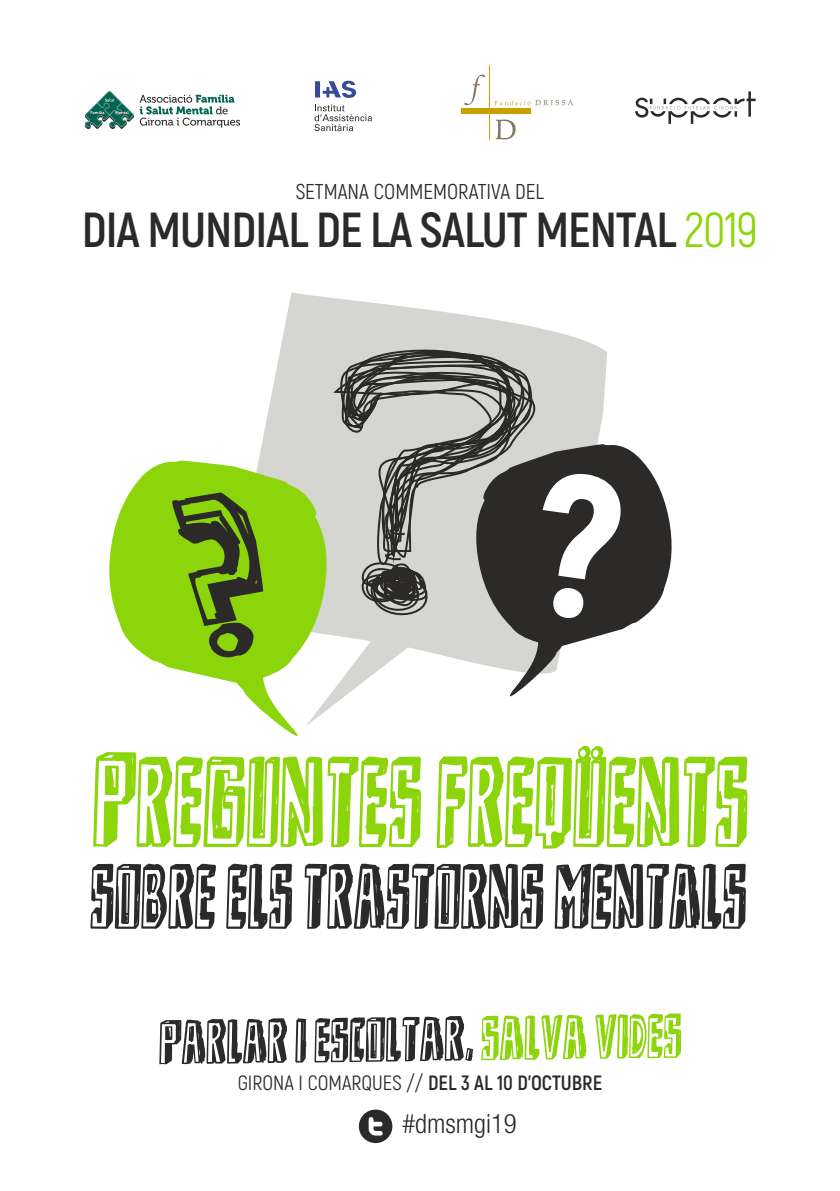
<style>
.page{position:relative;width:840px;height:1191px;background:#fff}
.page>*{position:absolute;margin:0;border:0;box-sizing:border-box;transform-origin:0 0}
.t1{font:700 49.2px "Akrobat";letter-spacing:-.02em;color:#2b2a29}
.t2{font:300 condensed 26.8px "Helvetica Neue LT Std";color:#2b2a29}
.t3{font:21.4px "Akrobat";color:#2b2a29}
.t4{font:20.8px "Akrobat";color:#2b2a29}
.s1{font-weight:400;color:#8cd50b}
.s2{font-weight:700}
</style>
<div class="page">
<svg style="left:93px;top:746px;width:654px;height:102px"></svg>
<svg style="left:90px;top:863px;width:655px;height:65px"></svg>
<div style="left:358px;top:1109px;width:34px;height:34px;background:#2b2a29;border-radius:50%"></div>
<svg style="left:368px;top:1117px;width:14px;height:18px"></svg>
<svg style="left:635px;top:91px;width:120px;height:33px"></svg>
<svg style="left:494px;top:100px;width:78px;height:5px"></svg>
<hr style="left:488px;top:65px;width:1px;height:75px;background:#cb9e00">
<div style="left:460px;top:108px;width:70px;height:6px;background:#cb9e00"></div>
<svg style="left:464px;top:75px;width:20px;height:30px"></svg>
<svg style="left:495px;top:120px;width:20px;height:19px"></svg>
<svg style="left:314px;top:104px;width:57px;height:27px"></svg>
<svg style="left:315px;top:81px;width:41px;height:17px"></svg>
<svg style="left:85px;top:91px;width:155px;height:38px"></svg>
<svg style="left:259px;top:292px;width:348px;height:416px;fill:#d5d6d2"></svg>
<svg style="left:349px;top:587px;width:101px;height:40px;background:#aaaba8"></svg>
<svg style="left:330px;top:361px;width:5px;height:202px"></svg>
<svg style="left:335px;top:345px;width:201px;height:242px;background:#a3a4a1"></svg>
<svg style="left:107px;top:460px;width:222px;height:298px"></svg>
<svg style="left:473px;top:443px;width:199px;height:265px"></svg>
<svg style="left:171px;top:492px;width:92px;height:166px;background:#669216"></svg>
<svg style="left:159px;top:1016px;width:314px;height:48px"></svg>
<svg style="left:481px;top:1013px;width:199px;height:47px"></svg>
<div style="left:528px;top:467px;width:97px;height:156px;background:#2b2a29"></div>
<p class="t3" style="left:295px;top:179px;width:250px">SETMANA COMMEMORATIVA DEL</p>
<h1 class="t1" style="left:82px;top:202px;width:677px">DIA MUNDIAL DE LA SALUT MENTAL <span class="s1">2019</span></h1>
<p class="t4" style="left:238px;top:1071px;width:366px">GIRONA I COMARQUES // <span class="s2">DEL 3 AL 10 D’OCTUBRE</span></p>
<p class="t2" style="left:402px;top:1114px;width:116px">#dmsmgi19</p>
</div>
